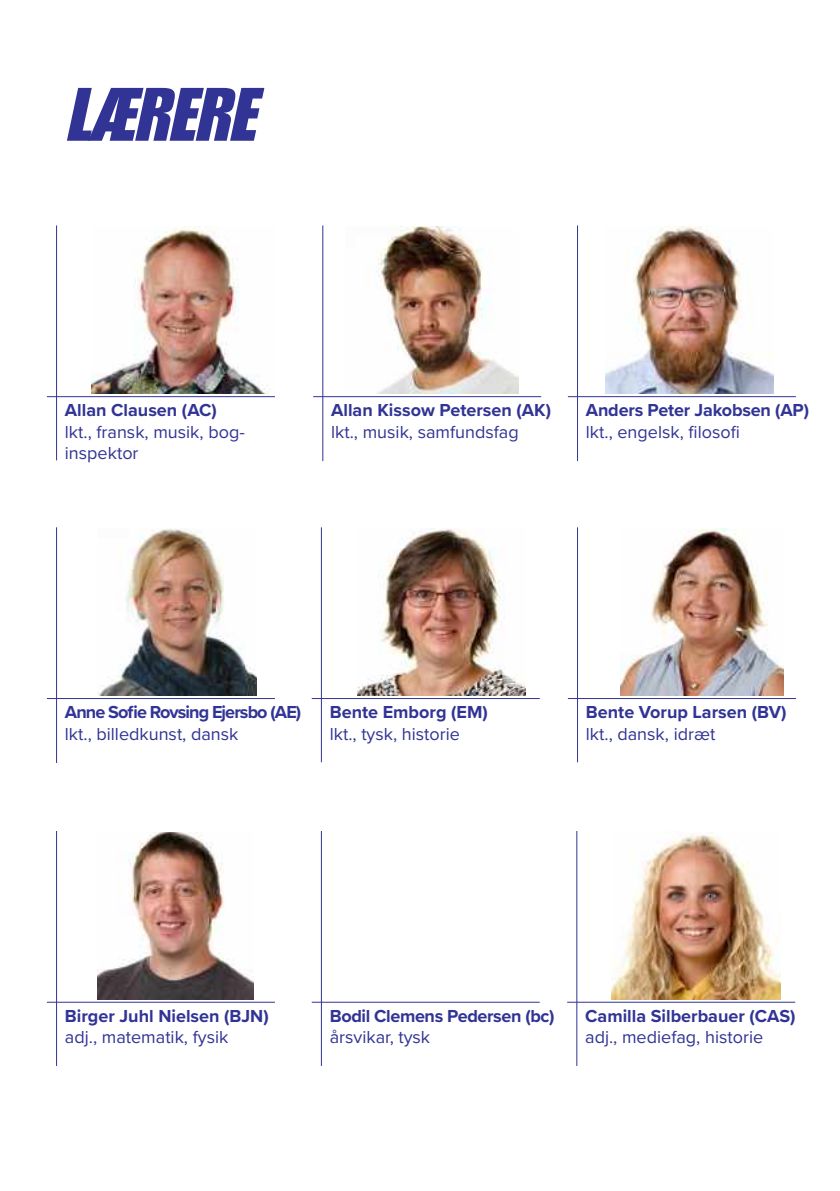
<style>
.page{position:relative;width:840px;height:1191px;background:#fff}
.page>*{position:absolute;margin:0;border:0;box-sizing:border-box;transform-origin:0 0}
.t1{font:italic 74px "Impact URW";color:#313494}
.t2{font:18px/21.6px "Proxima Nova";color:#313494}
.t3{font:700 18px "Proxima Nova";color:#313494}
.t4{font:700 18px "Proxima Nova";letter-spacing:-.05em;color:#313494}
.t5{font:700 18px "Proxima Nova";letter-spacing:-.02em;color:#313494}
</style>
<div class="page">
<img style="left:92px;top:226px;width:175px;height:168px">
<hr style="left:47px;top:396px;width:228px;height:1px;background:#313494">
<hr style="left:56px;top:225px;width:1px;height:235px;background:#313494">
<img style="left:377px;top:226px;width:141px;height:168px">
<hr style="left:313px;top:396px;width:228px;height:1px;background:#313494">
<hr style="left:322px;top:225px;width:1px;height:236px;background:#313494">
<img style="left:605px;top:226px;width:168px;height:168px">
<hr style="left:567px;top:396px;width:228px;height:1px;background:#313494">
<hr style="left:576px;top:225px;width:1px;height:236px;background:#313494">
<img style="left:97px;top:528px;width:159px;height:167px">
<hr style="left:47px;top:698px;width:228px;height:1px;background:#313494">
<hr style="left:56px;top:527px;width:1px;height:236px;background:#313494">
<img style="left:357px;top:528px;width:168px;height:167px">
<hr style="left:311px;top:698px;width:228px;height:1px;background:#313494">
<hr style="left:321px;top:527px;width:1px;height:235px;background:#313494">
<img style="left:620px;top:528px;width:162px;height:167px">
<hr style="left:567px;top:698px;width:228px;height:1px;background:#313494">
<hr style="left:576px;top:527px;width:1px;height:235px;background:#313494">
<img style="left:97px;top:832px;width:156px;height:167px">
<hr style="left:47px;top:1001px;width:228px;height:1px;background:#313494">
<hr style="left:56px;top:831px;width:1px;height:235px;background:#313494">
<img style="left:611px;top:834px;width:169px;height:165px">
<hr style="left:567px;top:1001px;width:227px;height:1px;background:#313494">
<hr style="left:576px;top:831px;width:1px;height:235px;background:#313494">
<hr style="left:311px;top:1001px;width:228px;height:1px;background:#313494">
<hr style="left:321px;top:831px;width:1px;height:235px;background:#313494">
<h1 class="t1" style="left:65px;top:70px;width:191px">LÆRERE</h1>
<p class="t3" style="left:65px;top:396px;width:153px">Allan Clausen (AC)</p>
<p class="t2" style="left:65px;top:420px;width:181px">lkt., fransk, musik, bog&shy;inspektor</p>
<p class="t3" style="left:331px;top:396px;width:221px">Allan Kissow Petersen (AK)</p>
<p class="t2" style="left:331px;top:420px;width:189px">lkt., musik, samfundsfag</p>
<p class="t3" style="left:585px;top:396px;width:224px">Anders Peter Jakobsen (AP)</p>
<p class="t2" style="left:585px;top:420px;width:155px">lkt., engelsk, filosofi</p>
<p class="t4" style="left:65px;top:698px;width:238px">Anne Sofie Rovsing Ejersbo (AE)</p>
<p class="t2" style="left:65px;top:722px;width:175px">lkt., billedkunst, dansk</p>
<p class="t3" style="left:329px;top:698px;width:159px">Bente Emborg (EM)</p>
<p class="t2" style="left:329px;top:722px;width:132px">lkt., tysk, historie</p>
<p class="t3" style="left:585px;top:698px;width:202px">Bente Vorup Larsen (BV)</p>
<p class="t2" style="left:585px;top:722px;width:131px">lkt., dansk, idræt</p>
<p class="t3" style="left:65px;top:1002px;width:205px">Birger Juhl Nielsen (BJN)</p>
<p class="t2" style="left:65px;top:1025px;width:165px">adj., matematik, fysik</p>
<p class="t5" style="left:329px;top:1002px;width:226px">Bodil Clemens Pedersen (bc)</p>
<p class="t2" style="left:329px;top:1025px;width:102px">årsvikar, tysk</p>
<p class="t3" style="left:585px;top:1002px;width:212px">Camilla Silberbauer (CAS)</p>
<p class="t2" style="left:585px;top:1025px;width:179px">adj., mediefag, historie</p>
</div>
